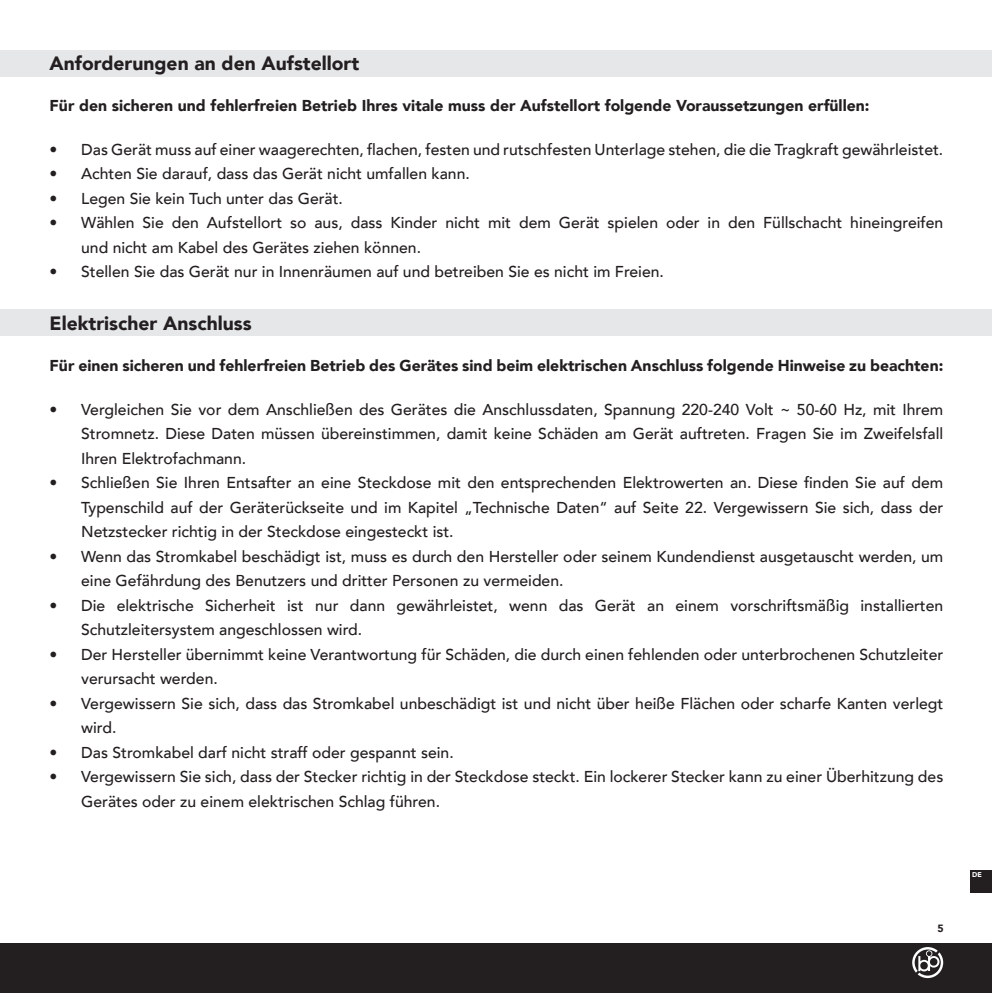
<style>
.page{position:relative;width:993px;height:993px;background:#fff}
.page>*{position:absolute;margin:0;border:0;box-sizing:border-box;transform-origin:0 0}
.t1{font:900 19.25px "Avenir LT";color:#231f20}
.t2{font:500 15.75px/24.5px "Avenir LT";color:#231f20}
.t3{font:900 15.75px "Avenir LT";color:#231f20}
.t4{font:900 10.5px "Avenir LT";color:#231f20}
.t5{font:900 7px "Avenir LT";color:#fff}
</style>
<div class="page">
<div style="left:0;top:943px;width:990px;height:49px;background:#231f20"></div>
<div style="left:970px;top:870px;width:20px;height:22px;background:#231f20"></div>
<svg style="left:912px;top:947px;width:30px;height:30px"></svg>
<div style="left:0;top:50px;width:990px;height:26px;background:#e6e7e9"></div>
<div style="left:0;top:309px;width:990px;height:27px;background:#e6e7e9"></div>
<p class="t1" style="left:50px;top:52px;width:311px">Anforderungen an den Aufstellort</p>
<p class="t3" style="left:50px;top:96px;width:821px">Für den sicheren und fehlerfreien Betrieb Ihres vitale muss der Aufstellort folgende Voraussetzungen erfüllen:</p>
<p class="t2" style="left:50px;top:137px;width:894px">• Das Gerät muss auf einer waagerechten, flachen, festen und rutschfesten Unterlage stehen, die die Tragkraft gewährleistet.</p>
<p class="t2" style="left:50px;top:162px;width:421px">• Achten Sie darauf, dass das Gerät nicht umfallen kann.</p>
<p class="t2" style="left:50px;top:186px;width:295px">• Legen Sie kein Tuch unter das Gerät.</p>
<p class="t2" style="left:81px;top:211px;width:863px;text-indent:-32px">• Wählen Sie den Aufstellort so aus, dass Kinder nicht mit dem Gerät spielen oder in den Füllschacht hineingreifen und nicht am Kabel des Gerätes ziehen können.</p>
<p class="t2" style="left:50px;top:260px;width:615px">• Stellen Sie das Gerät nur in Innenräumen auf und betreiben Sie es nicht im Freien.</p>
<p class="t1" style="left:50px;top:312px;width:203px">Elektrischer Anschluss</p>
<p class="t3" style="left:50px;top:356px;width:894px">Für einen sicheren und fehlerfreien Betrieb des Gerätes sind beim elektrischen Anschluss folgende Hinweise zu beachten:</p>
<p class="t2" style="left:81px;top:397px;width:863px;text-align:justify;text-indent:-32px">• Vergleichen Sie vor dem Anschließen des Gerätes die Anschlussdaten, Spannung 220-240 Volt ~ 50-60 Hz, mit Ihrem Stromnetz. Diese Daten müssen übereinstimmen, damit keine Schäden am Gerät auftreten. Fragen Sie im Zweifelsfall Ihren Elektrofachmann.</p>
<p class="t2" style="left:81px;top:470px;width:863px;text-align:justify;text-indent:-32px">• Schließen Sie Ihren Entsafter an eine Steckdose mit den entsprechenden Elektrowerten an. Diese finden Sie auf dem Typenschild auf der Geräterückseite und im Kapitel „Technische Daten“ auf Seite 22. Vergewissern Sie sich, dass der Netzstecker richtig in der Steckdose eingesteckt ist.</p>
<p class="t2" style="left:81px;top:544px;width:863px;text-indent:-32px">• Wenn das Stromkabel beschädigt ist, muss es durch den Hersteller oder seinem Kundendienst ausgetauscht werden, um eine Gefährdung des Benutzers und dritter Personen zu vermeiden.</p>
<p class="t2" style="left:81px;top:593px;width:863px;text-indent:-32px">• Die elektrische Sicherheit ist nur dann gewährleistet, wenn das Gerät an einem vorschriftsmäßig installierten<br>Schutzleitersystem angeschlossen wird.</p>
<p class="t2" style="left:81px;top:642px;width:863px;text-indent:-32px">• Der Hersteller übernimmt keine Verantwortung für Schäden, die durch einen fehlenden oder unterbrochenen Schutzleiter verursacht werden.</p>
<p class="t2" style="left:81px;top:691px;width:863px;text-indent:-32px">• Vergewissern Sie sich, dass das Stromkabel unbeschädigt ist und nicht über heiße Flächen oder scharfe Kanten verlegt wird.</p>
<p class="t2" style="left:50px;top:740px;width:405px">• Das Stromkabel darf nicht straff oder gespannt sein.</p>
<p class="t2" style="left:81px;top:764px;width:863px;text-indent:-32px">• Vergewissern Sie sich, dass der Stecker richtig in der Steckdose steckt. Ein lockerer Stecker kann zu einer Überhitzung des<br>Gerätes oder zu einem elektrischen Schlag führen.</p>
<p class="t4" style="left:937px;top:921px;width:8px">5</p>
<p class="t5" style="left:971px;top:870px;width:11px">DE</p>
</div>
